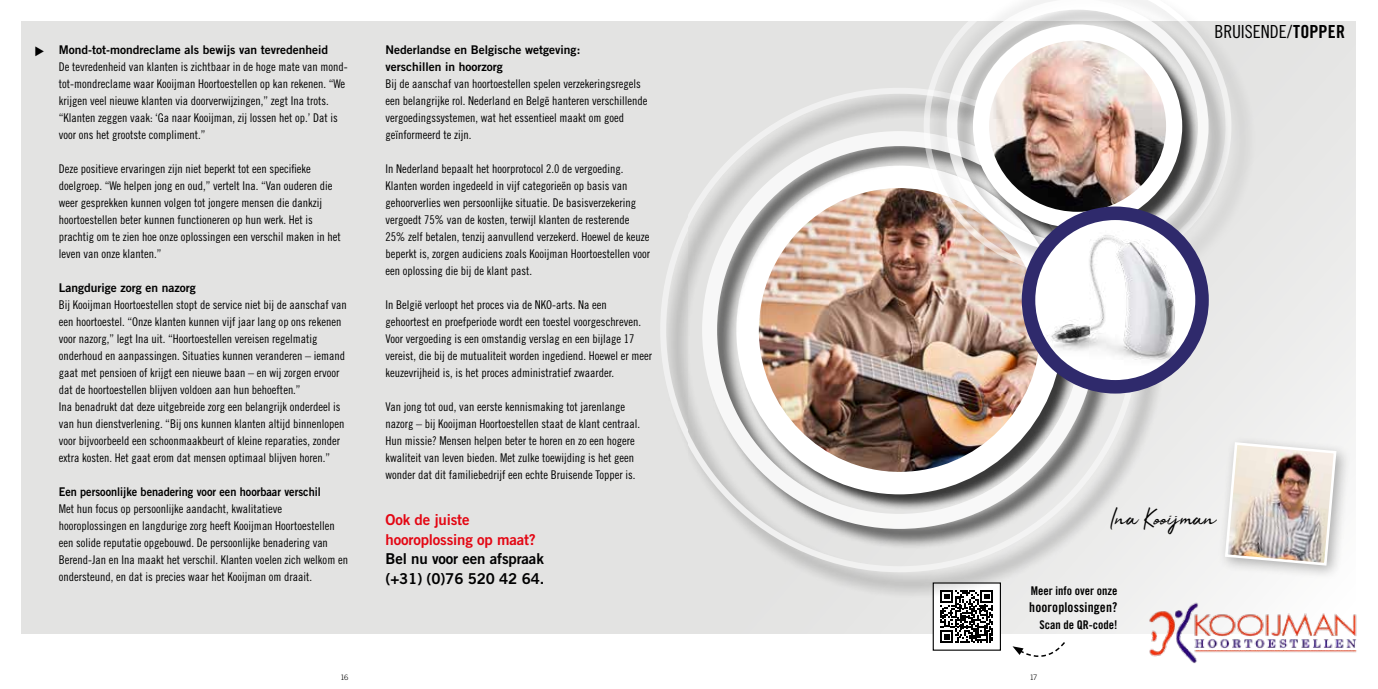
<style>
.page{position:relative;width:1378px;height:689px;background:#fff}
.page>*{position:absolute;margin:0;border:0;box-sizing:border-box;transform-origin:0 0}
.t1{font:24px "Jelytta";color:#000}
.t2{font:18px "Trade Gothic LT Std Cn 18";letter-spacing:-.005em;color:#000}
.t3{font:15px/19.5px "Trade Gothic LT Std Bd 2";letter-spacing:-.01em;color:#000}
.t4{font:15px/19.5px "Trade Gothic LT Std Bd 2";letter-spacing:-.01em;color:#e30613}
.t5{font:13.5px "Trade Gothic LT Std Bd Cn 20";letter-spacing:.01em;color:#000}
.t6{font:12px/17px "Trade Gothic LT Std Cn 18";color:#000}
.t7{font:12px/17px "Trade Gothic LT Std Bd 2";color:#000}
.t8{font:12px "Trade Gothic LT Std Bd 2";color:#000;scale:.91 1}
.t9{font:12px "Trade Gothic LT Std Bd Cn 20";color:#000}
.t10{font:300 7.5px "Trade Gothic LT Std";color:#000}
.s1{font-family:"Trade Gothic LT Std Bd Cn 20"}
</style>
<div class="page">
<div style="left:21px;top:21px;width:668px;height:613px;background:#e3e3e2"></div>
<svg style="left:660px;top:214px;width:29px;height:234px"></svg>
<div style="left:689px;top:21px;width:666px;height:613px;background:#e3e3e2"></div>
<img style="left:1135px;top:585px;width:222px;height:79px">
<div style="left:933px;top:583px;width:67px;height:67px;background:#fff"></div>
<svg style="left:940px;top:599px;width:53px;height:44px"></svg>
<div style="left:932px;top:582px;width:69px;height:69px;border:1px solid #000"></div>
<svg style="left:1012px;top:642px;width:53px;height:15px"></svg>
<div style="left:689px;top:89px;width:478px;height:510px;background:#000;opacity:.75"></div>
<svg style="left:689px;top:88px;width:451px;height:484px"></svg>
<div style="left:703px;top:132px;width:415px;height:418px;background:#000;opacity:.75"></div>
<div style="left:702px;top:131px;width:395px;height:398px;border:15px solid #fff;border-radius:50%"></div>
<div style="left:925px;top:0;width:333px;height:302px;background:#000;opacity:.3"></div>
<img style="left:923px;top:0;width:25px;height:276px">
<div style="left:948px;top:0;width:283px;height:276px;background:#000;opacity:.3"></div>
<svg style="left:946px;top:0;width:262px;height:253px"></svg>
<div style="left:973px;top:25px;width:226px;height:220px;background:#000;opacity:.75"></div>
<img style="left:981px;top:33px;width:193px;height:187px">
<div style="left:973px;top:24px;width:209px;height:204px;border:16px solid #fff;border-radius:50%"></div>
<img style="left:1028px;top:213px;width:174px;height:174px;border-radius:87px">
<div style="left:1022px;top:206px;width:186px;height:187px;border:14px solid #2f2a6c;border-radius:50%"></div>
<div style="left:1217px;top:435px;width:134px;height:145px;background:#000;opacity:.3"></div>
<img style="left:1223px;top:441px;width:115px;height:126px">
<h2 class="t2" style="left:1214px;top:21px;width:132px">BRUISENDE/<span class="s1">TOPPER</span></h2>
<p class="t7" style="left:59px;top:41px;width:271px">Mond-tot-mondreclame als bewijs van tevredenheid</p>
<p class="t6" style="left:59px;top:58px;width:291px">De tevredenheid van klanten is zichtbaar in de hoge mate van mond&shy;tot-mondreclame waar Kooijman Hoortoestellen op kan rekenen. “We krijgen veel nieuwe klanten via doorverwijzingen,” zegt Ina trots. “Klanten zeggen vaak: ‘Ga naar Kooijman, zij lossen het op.’ Dat is voor ons het grootste compliment.”</p>
<p class="t6" style="left:59px;top:160px;width:283px">Deze positieve ervaringen zijn niet beperkt tot een specifieke doelgroep. “We helpen jong en oud,” vertelt Ina. “Van ouderen die weer gesprekken kunnen volgen tot jongere mensen die dankzij hoortoestellen beter kunnen functioneren op hun werk. Het is prachtig om te zien hoe onze oplossingen een verschil maken in het leven van onze klanten.”</p>
<p class="t7" style="left:59px;top:279px;width:138px">Langdurige zorg en nazorg</p>
<p class="t6" style="left:59px;top:296px;width:289px">Bij Kooijman Hoortoestellen stopt de service niet bij de aanschaf van een hoortoestel. “Onze klanten kunnen vijf jaar lang op ons rekenen voor nazorg,” legt Ina uit. “Hoortoestellen vereisen regelmatig onderhoud en aanpassingen. Situaties kunnen veranderen – iemand gaat met pensioen of krijgt een nieuwe baan – en wij zorgen ervoor dat de hoortoestellen blijven voldoen aan hun behoeften.”<br>Ina benadrukt dat deze uitgebreide zorg een belangrijk onderdeel is van hun dienstverlening. “Bij ons kunnen klanten altijd binnenlopen voor bijvoorbeeld een schoonmaakbeurt of kleine reparaties, zonder extra kosten. Het gaat erom dat mensen optimaal blijven horen.”</p>
<p class="t8" style="left:59px;top:484px;width:289px">Een persoonlijke benadering voor een hoorbaar verschil</p>
<p class="t6" style="left:59px;top:500px;width:291px">Met hun focus op persoonlijke aandacht, kwalitatieve hooroplossingen en langdurige zorg heeft Kooijman Hoortoestellen een solide reputatie opgebouwd. De persoonlijke benadering van Berend-Jan en Ina maakt het verschil. Klanten voelen zich welkom en ondersteund, en dat is precies waar het Kooijman om draait.</p>
<h1 class="t1" style="left:1109px;top:502px;width:108px">Ina Kooijman</h1>
<p class="t9" style="left:1031px;top:583px;width:88px">Meer info over onze</p>
<p class="t5" style="left:1029px;top:599px;width:90px">hooroplossingen?</p>
<p class="t9" style="left:1039px;top:617px;width:79px">Scan de QR-code!</p>
<p class="t7" style="left:386px;top:41px;width:196px">Nederlandse en Belgische wetgeving: verschillen in hoorzorg</p>
<p class="t6" style="left:386px;top:75px;width:263px">Bij de aanschaf van hoortoestellen spelen verzekeringsregels een belangrijke rol. Nederland en Belgë hanteren verschillende vergoedingssystemen, wat het essentieel maakt om goed geïnformeerd te zijn.</p>
<p class="t6" style="left:386px;top:160px;width:266px">In Nederland bepaalt het hoorprotocol 2.0 de vergoeding.<br>Klanten worden ingedeeld in vijf categorieën op basis van gehoorverlies wen persoonlijke situatie. De basisverzekering vergoedt 75% van de kosten, terwijl klanten de resterende 25% zelf betalen, tenzij aanvullend verzekerd. Hoewel de keuze beperkt is, zorgen audiciens zoals Kooijman Hoortoestellen voor een oplossing die bij de klant past.</p>
<p class="t6" style="left:386px;top:296px;width:268px">In België verloopt het proces via de NKO-arts. Na een gehoortest en proefperiode wordt een toestel voorgeschreven.<br>Voor vergoeding is een omstandig verslag en een bijlage 17 vereist, die bij de mutualiteit worden ingediend. Hoewel er meer keuzevrijheid is, is het proces administratief zwaarder.</p>
<p class="t6" style="left:386px;top:398px;width:256px">Van jong tot oud, van eerste kennismaking tot jarenlange nazorg – bij Kooijman Hoortoestellen staat de klant centraal.<br>Hun missie? Mensen helpen beter te horen en zo een hogere kwaliteit van leven bieden. Met zulke toewijding is het geen wonder dat dit familiebedrijf een echte Bruisende Topper is.</p>
<p class="t4" style="left:386px;top:510px;width:152px">Ook de juiste hooroplossing op maat?</p>
<p class="t3" style="left:386px;top:549px;width:160px">Bel nu voor een afspraak (+31) (0)76 520 42 64.</p>
<p class="t10" style="left:341px;top:672px;width:9px">16</p>
<p class="t10" style="left:1029px;top:672px;width:9px">17</p>
</div>
